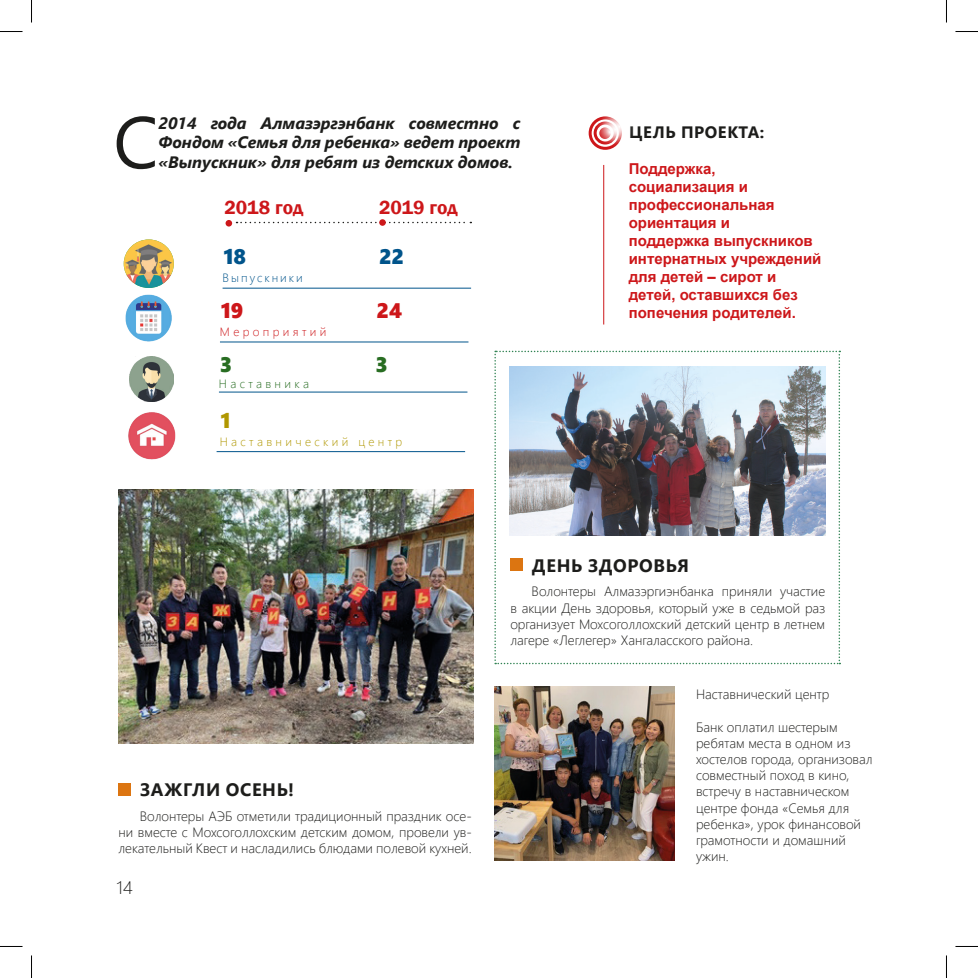
<style>
.page{position:relative;width:978px;height:978px;background:#fff}
.page>*{position:absolute;margin:0;border:0;box-sizing:border-box;transform-origin:0 0}
.t1{font:73.05px "Segoe UI";color:#1d1d1b}
.t2{font:21px "Segoe UI Black";color:#00548b}
.t3{font:21px "Segoe UI Black";color:#cd171a}
.t4{font:21px "Segoe UI Black";color:#286d22}
.t5{font:21px "Segoe UI Black";color:#b09700}
.t6{font:600 19.5px "Franklin Gothic";color:#cd171a}
.t7{font:700 18px "Segoe UI";letter-spacing:.035em;color:#1d1d1b}
.t8{font:300 18px "Segoe UI";color:#1d1d1b}
.t9{font:italic 700 16.5px/19.8px "Segoe UI";color:#1d1d1b;text-align:justify}
.t10{font:700 16.5px "Segoe UI";letter-spacing:.035em;color:#1d1d1b}
.t11{font:700 15px/18px "Arial";color:#cd171a}
.t12{font:300 13.5px/16.2px "Segoe UI";color:#1d1d1b;text-align:justify}
.t13{font:300 12px "Segoe UI";letter-spacing:.28em;color:#b09700}
.t14{font:300 12px "Segoe UI";letter-spacing:.28em;color:#cd171a}
.t15{font:300 12px "Segoe UI";letter-spacing:.17em;color:#00548b}
.t16{font:300 12px "Segoe UI";letter-spacing:.28em;color:#286d22}
</style>
<div class="page">
<img style="left:494px;top:686px;width:180px;height:174px">
<div style="left:588px;top:116px;width:33px;height:34px;border:3px solid #cd171a;border-radius:50%"></div>
<svg style="left:589px;top:116px;width:33px;height:34px"></svg>
<hr style="left:603px;top:165px;width:1px;height:159px;background:#cd171a">
<svg style="left:236px;top:222px;width:235px;height:1px"></svg>
<hr style="left:222px;top:288px;width:249px;height:1px;background:#00548b">
<div style="left:225px;top:220px;width:7px;height:6px;background:#cd171a;border-radius:50%"></div>
<div style="left:379px;top:219px;width:6px;height:7px;background:#cd171a;border-radius:50%"></div>
<hr style="left:220px;top:341px;width:248px;height:1px;background:#00548b">
<hr style="left:219px;top:391px;width:248px;height:1px;background:#00548b">
<hr style="left:216px;top:451px;width:249px;height:1px;background:#00548b">
<img style="left:124px;top:239px;width:50px;height:49px">
<img style="left:125px;top:294px;width:47px;height:48px">
<img style="left:129px;top:356px;width:45px;height:45px">
<img style="left:128px;top:412px;width:48px;height:47px">
<img style="left:118px;top:489px;width:355px;height:254px">
<img style="left:494px;top:350px;width:346px;height:314px">
<div style="left:118px;top:782px;width:13px;height:13px;background:#dc7511"></div>
<div style="left:510px;top:558px;width:12px;height:12px;background:#dc7511"></div>
<svg style="left:0;top:31px;width:22px;height:1px"></svg>
<svg style="left:955px;top:31px;width:22px;height:1px"></svg>
<svg style="left:31px;top:0;width:1px;height:23px"></svg>
<svg style="left:31px;top:955px;width:1px;height:22px"></svg>
<p class="t1" style="left:113px;top:73px;width:47px">С</p>
<p class="t9" style="left:158px;top:110px;width:363px">2014 года Алмазэргэнбанк совместно с Фондом «Семья для ребенка» ведет проект «Выпускник» для ребят из детских домов.</p>
<p class="t10" style="left:628px;top:117px;width:137px">ЦЕЛЬ ПРОЕКТА:</p>
<p class="t11" style="left:628px;top:160px;width:194px">Поддержка, социализация и профессиональная ориентация и<br>поддержка выпускников интернатных учреждений для детей – сирот и детей, оставшихся без попечения родителей.</p>
<p class="t6" style="left:224px;top:195px;width:80px">2018 год</p>
<p class="t6" style="left:379px;top:195px;width:80px">2019 год</p>
<p class="t2" style="left:223px;top:241px;width:24px">18</p>
<p class="t15" style="left:222px;top:267px;width:82px">Выпускники</p>
<p class="t2" style="left:379px;top:241px;width:27px">22</p>
<p class="t3" style="left:221px;top:295px;width:24px">19</p>
<p class="t14" style="left:220px;top:320px;width:108px">Мероприятий</p>
<p class="t3" style="left:376px;top:295px;width:27px">24</p>
<p class="t4" style="left:220px;top:349px;width:14px">3</p>
<p class="t16" style="left:219px;top:373px;width:92px">Наставника</p>
<p class="t4" style="left:375px;top:349px;width:14px">3</p>
<p class="t5" style="left:220px;top:405px;width:12px">1</p>
<p class="t13" style="left:220px;top:430px;width:184px">Наставнический центр</p>
<p class="t7" style="left:140px;top:772px;width:155px">ЗАЖГЛИ ОСЕНЬ!</p>
<p class="t12" style="left:118px;top:806px;width:354px;text-indent:21px">Волонтеры АЭБ отметили традиционный праздник осе&shy;ни вместе с Мохсоголлохским детским домом, провели ув&shy;лекательный Квест и насладились блюдами полевой кухней.</p>
<h3 class="t8" style="left:117px;top:870px;width:17px">14</h3>
<p class="t7" style="left:532px;top:548px;width:158px">ДЕНЬ ЗДОРОВЬЯ</p>
<p class="t12" style="left:510px;top:582px;width:316px;text-indent:21px">Волонтеры Алмазэргиэнбанка приняли участие в акции День здоровья, который уже в седьмой раз организует Мохсоголлохский детский центр в летнем лагере «Леглегер» Хангаласского района.</p>
<p class="t12" style="left:695px;top:684px;width:135px">Наставнический центр</p>
<p class="t12" style="left:695px;top:717px;width:178px;text-align:left">Банк оплатил шестерым ребятам места в одном из хостелов города, организовал совместный поход в кино, встречу в наставническом центре фонда «Семья для ребенка», урок финансовой грамотности и домашний ужин.</p>
</div>
